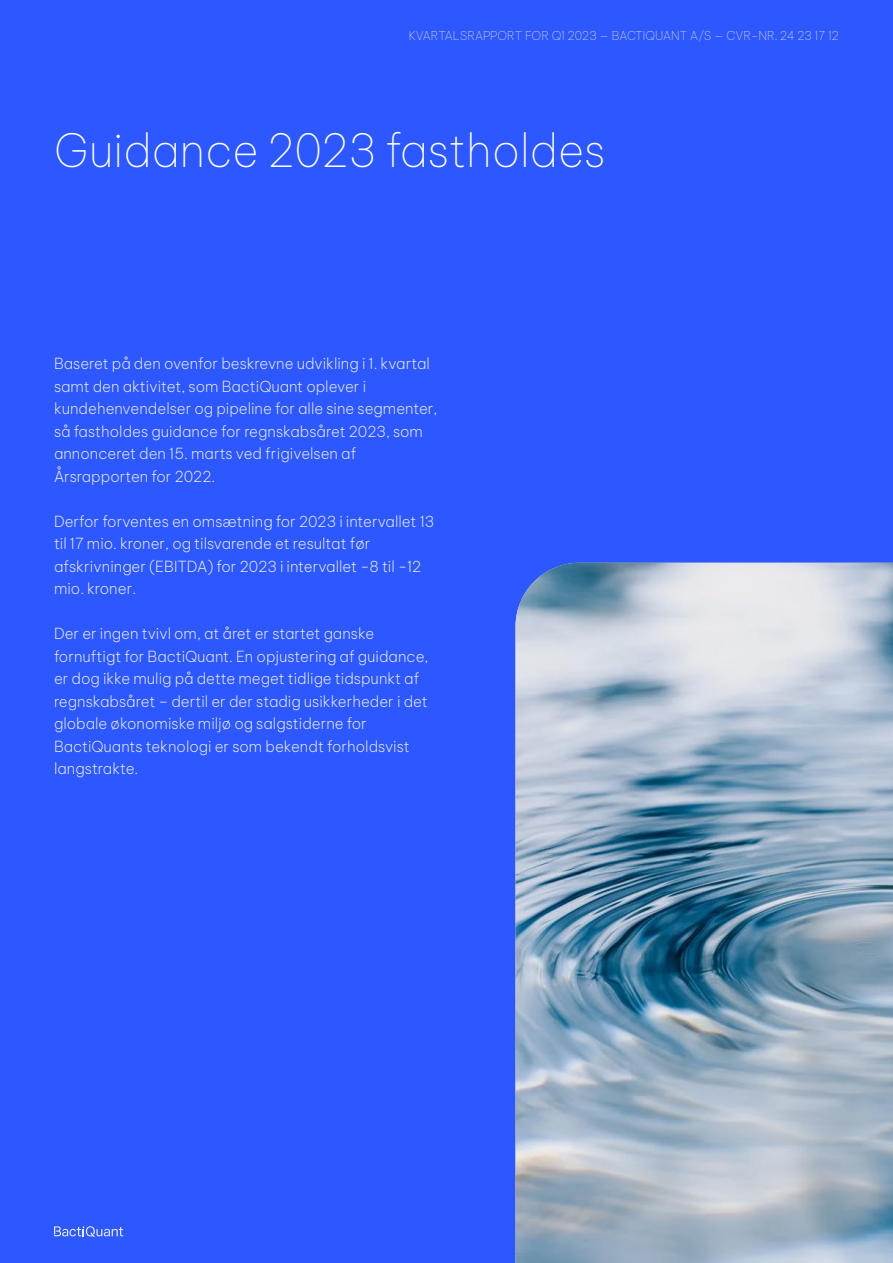
<style>
.page{position:relative;width:893px;height:1263px;background:#fff}
.page>*{position:absolute;margin:0;border:0;box-sizing:border-box;transform-origin:0 0}
.Rubrik_stor{font:100 45px "Be Vietnam Pro";color:#fff}
.Brødtekst{font:200 15px/22.5px "Be Vietnam Pro";color:#ececec}
.t1{font:100 12px "Be Vietnam Pro";color:#e0ded6}
</style>
<div class="page">
<div style="left:0;top:0;width:892px;height:1263px;background:#2d58ff"></div>
<img style="left:515px;top:563px;width:378px;height:700px">
<svg style="left:54px;top:1226px;width:69px;height:11px"></svg>
<p class="t1" style="left:409px;top:27px;width:432px">KVARTALSRAPPORT FOR Q1 2023 — BACTIQUANT A/S — CVR-NR. 24 23 17 12</p>
<p class="Rubrik_stor" style="left:54px;top:116px;width:553px">Guidance 2023 fastholdes</p>
<p class="Brødtekst" style="left:54px;top:351px;width:385px">Baseret på den ovenfor beskrevne udvikling i 1. kvartal samt den aktivitet, som BactiQuant oplever i kundehenvendelser og pipeline for alle sine segmenter, så fastholdes guidance for regnskabsåret 2023, som annonceret den 15. marts ved frigivelsen af Årsrapporten for 2022.</p>
<p class="Brødtekst" style="left:54px;top:509px;width:382px">Derfor forventes en omsætning for 2023 i intervallet 13 til 17 mio. kroner, og tilsvarende et resultat før afskrivninger (EBITDA) for 2023 i intervallet -8 til -12 mio. kroner.</p>
<p class="Brødtekst" style="left:54px;top:621px;width:376px">Der er ingen tvivl om, at året er startet ganske fornuftigt for BactiQuant. En opjustering af guidance, er dog ikke mulig på dette meget tidlige tidspunkt af regnskabsåret – dertil er der stadig usikkerheder i det globale økonomiske miljø og salgstiderne for BactiQuants teknologi er som bekendt forholdsvist langstrakte.</p>
</div>
